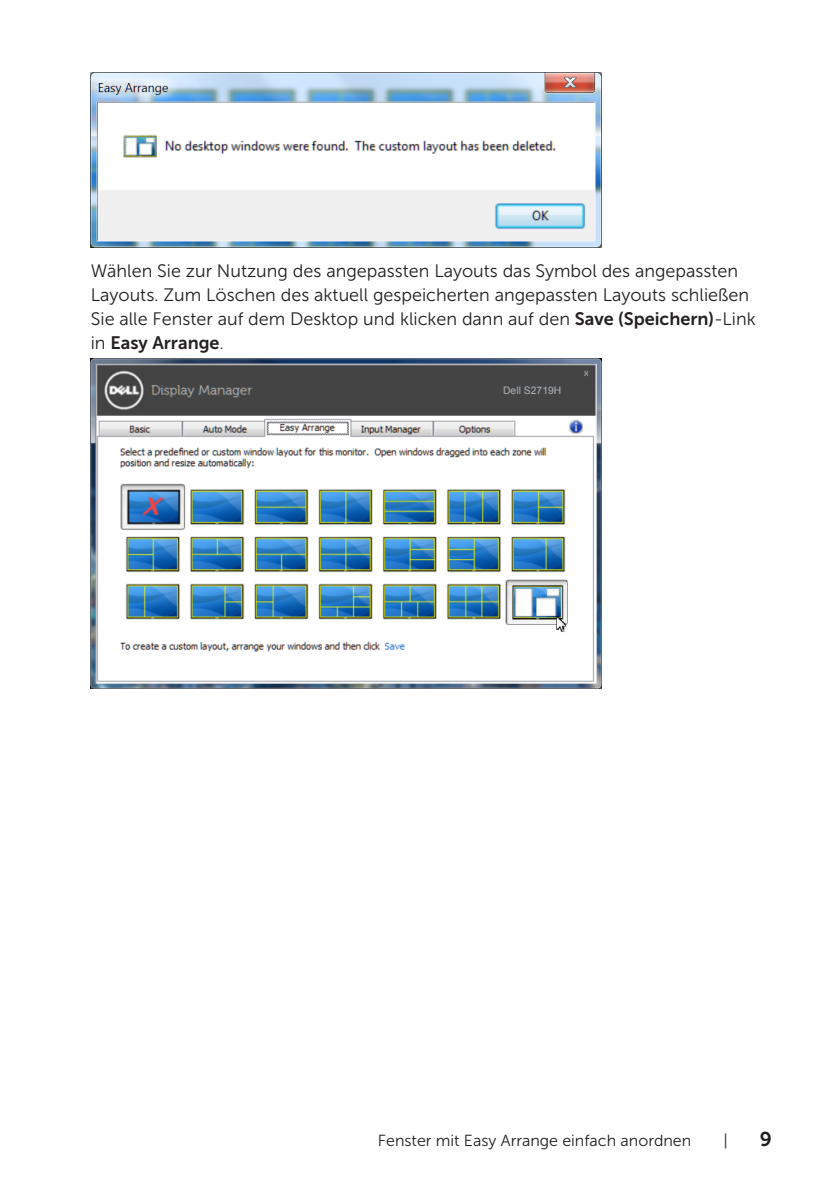
<style>
.page{position:relative;width:840px;height:1191px;background:#fff}
.page>*{position:absolute;margin:0;border:0;box-sizing:border-box;transform-origin:0 0}
.t1{font:20px "Museo Sans For Dell 700";color:#231f20}
.Paragraph{font:18px/24px "Museo Sans For Dell 300";color:#231f20}
.t2{font:16px "Museo Sans For Dell 300";color:#231f20}
.t3{font:10.4px "Arial";color:#aeb4ba}
.s1{font-family:"Museo Sans For Dell 700"}
</style>
<div class="page">
<img style="left:91px;top:72px;width:510px;height:175px">
<img style="left:91px;top:358px;width:510px;height:330px">
<div style="left:500px;top:383px;width:89px;height:15px;background:#444"></div>
<p class="Paragraph" style="left:91px;top:259px;width:666px">Wählen Sie zur Nutzung des angepassten Layouts das Symbol des angepassten Layouts. Zum Löschen des aktuell gespeicherten angepassten Layouts schließen Sie alle Fenster auf dem Desktop und klicken dann auf den <span class="s1">Save (Speichern)</span>-Link in <span class="s1">Easy Arrange</span>.</p>
<p class="t3" style="left:503px;top:383px;width:60px">Dell S2719H</p>
<p class="t2" style="left:378px;top:1131px;width:315px">Fenster mit Easy Arrange einfach anordnen</p>
<p class="t2" style="left:723px;top:1131px;width:6px">|</p>
<p class="t1" style="left:759px;top:1127px;width:14px">9</p>
</div>
